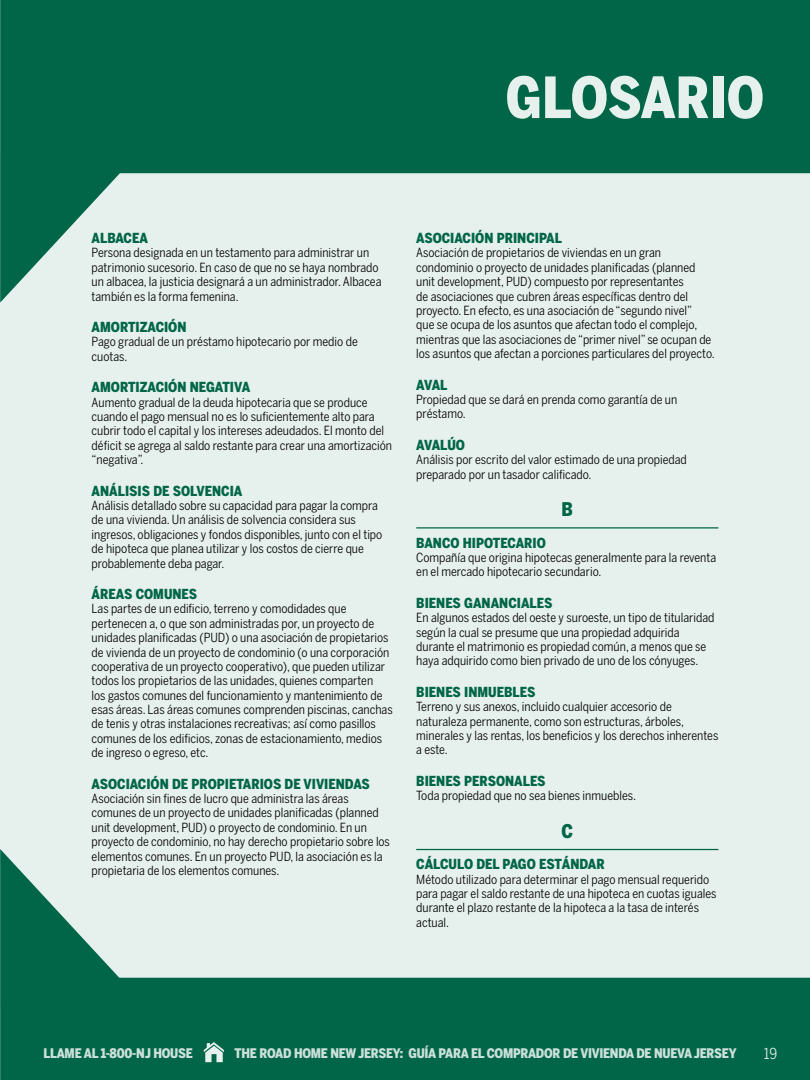
<style>
.page{position:relative;width:810px;height:1080px;background:#fff}
.page>*{position:absolute;margin:0;border:0;box-sizing:border-box;transform-origin:0 0}
.t1{font:900 56.25px "Benton Sans Cond";color:#e6f0ed}
.t2{font:900 18.75px "Benton Sans Cond";color:#006647}
.t3{font:15px "Benton Sans Cond";color:#e6f0ed}
.t4{font:900 13.75px "Benton Sans Cond";color:#006647}
.t5{font:900 13.12px "Benton Sans Cond";letter-spacing:-.02em;color:#cce0da}
.t6{font:12.5px/14.4px "Benton Sans Cond";color:#000}
</style>
<div class="page">
<div style="left:0;top:153px;width:810px;height:852px;background:#e6f0ed"></div>
<svg style="left:0;top:849px;width:810px;height:231px"></svg>
<svg style="left:0;top:0;width:810px;height:303px;fill:#006647"></svg>
<svg style="left:204px;top:1042px;width:20px;height:20px"></svg>
<hr style="left:416px;top:527px;width:302px;height:2px;background:#006647">
<hr style="left:416px;top:849px;width:302px;height:1px;background:#006647">
<h1 class="t1" style="left:506px;top:64px;width:260px">GLOSARIO</h1>
<p class="t4" style="left:92px;top:230px;width:58px">ALBACEA</p>
<p class="t6" style="left:92px;top:246px;width:291px">Persona designada en un testamento para administrar un patrimonio sucesorio. En caso de que no se haya nombrado un albacea, la justicia designará a un administrador. Albacea también es la forma femenina.</p>
<p class="t4" style="left:92px;top:319px;width:96px">AMORTIZACIÓN</p>
<p class="t6" style="left:92px;top:335px;width:268px">Pago gradual de un préstamo hipotecario por medio de cuotas.</p>
<p class="t4" style="left:92px;top:379px;width:160px">AMORTIZACIÓN NEGATIVA</p>
<p class="t6" style="left:92px;top:395px;width:302px">Aumento gradual de la deuda hipotecaria que se produce cuando el pago mensual no es lo suficientemente alto para cubrir todo el capital y los intereses adeudados. El monto del déficit se agrega al saldo restante para crear una amortización “negativa”.</p>
<p class="t4" style="left:92px;top:483px;width:152px">ANÁLISIS DE SOLVENCIA</p>
<p class="t6" style="left:92px;top:498px;width:292px">Análisis detallado sobre su capacidad para pagar la compra de una vivienda. Un análisis de solvencia considera sus ingresos, obligaciones y fondos disponibles, junto con el tipo de hipoteca que planea utilizar y los costos de cierre que probablemente deba pagar.</p>
<p class="t4" style="left:92px;top:586px;width:107px">ÁREAS COMUNES</p>
<p class="t6" style="left:92px;top:602px;width:303px">Las partes de un edificio, terreno y comodidades que pertenecen a, o que son administradas por, un proyecto de unidades planificadas (PUD) o una asociación de propietarios de vivienda de un proyecto de condominio (o una corporación cooperativa de un proyecto cooperativo), que pueden utilizar todos los propietarios de las unidades, quienes comparten<br>los gastos comunes del funcionamiento y mantenimiento de esas áreas. Las áreas comunes comprenden piscinas, canchas de tenis y otras instalaciones recreativas; así como pasillos comunes de los edificios, zonas de estacionamiento, medios de ingreso o egreso, etc.</p>
<p class="t4" style="left:92px;top:776px;width:280px">ASOCIACIÓN DE PROPIETARIOS DE VIVIENDAS</p>
<p class="t6" style="left:92px;top:791px;width:300px">Asociación sin fines de lucro que administra las áreas comunes de un proyecto de unidades planificadas (planned unit development, PUD) o proyecto de condominio. En un proyecto de condominio, no hay derecho propietario sobre los elementos comunes. En un proyecto PUD, la asociación es la propietaria de los elementos comunes.</p>
<p class="t4" style="left:416px;top:230px;width:147px">ASOCIACIÓN PRINCIPAL</p>
<p class="t6" style="left:416px;top:246px;width:300px">Asociación de propietarios de viviendas en un gran condominio o proyecto de unidades planificadas (planned unit development, PUD) compuesto por representantes<br>de asociaciones que cubren áreas específicas dentro del proyecto. En efecto, es una asociación de “segundo nivel”<br>que se ocupa de los asuntos que afectan todo el complejo, mientras que las asociaciones de “primer nivel” se ocupan de los asuntos que afectan a porciones particulares del proyecto.</p>
<p class="t4" style="left:416px;top:376px;width:33px">AVAL</p>
<p class="t6" style="left:416px;top:392px;width:263px">Propiedad que se dará en prenda como garantía de un préstamo.</p>
<p class="t4" style="left:416px;top:437px;width:50px">AVALÚO</p>
<p class="t6" style="left:416px;top:452px;width:272px">Análisis por escrito del valor estimado de una propiedad preparado por un tasador calificado.</p>
<h2 class="t2" style="left:562px;top:498px;width:13px">B</h2>
<p class="t4" style="left:416px;top:534px;width:131px">BANCO HIPOTECARIO</p>
<p class="t6" style="left:416px;top:550px;width:301px">Compañía que origina hipotecas generalmente para la reventa en el mercado hipotecario secundario.</p>
<p class="t4" style="left:416px;top:595px;width:138px">BIENES GANANCIALES</p>
<p class="t6" style="left:416px;top:610px;width:300px">En algunos estados del oeste y suroeste, un tipo de titularidad según la cual se presume que una propiedad adquirida durante el matrimonio es propiedad común, a menos que se haya adquirido como bien privado de uno de los cónyuges.</p>
<p class="t4" style="left:416px;top:684px;width:121px">BIENES INMUEBLES</p>
<p class="t6" style="left:416px;top:699px;width:304px">Terreno y sus anexos, incluido cualquier accesorio de naturaleza permanente, como son estructuras, árboles, minerales y las rentas, los beneficios y los derechos inherentes a este.</p>
<p class="t4" style="left:416px;top:773px;width:131px">BIENES PERSONALES</p>
<p class="t6" style="left:416px;top:788px;width:221px">Toda propiedad que no sea bienes inmuebles.</p>
<h2 class="t2" style="left:562px;top:820px;width:13px">C</h2>
<p class="t4" style="left:416px;top:856px;width:190px">CÁLCULO DEL PAGO ESTÁNDAR</p>
<p class="t6" style="left:416px;top:872px;width:302px">Método utilizado para determinar el pago mensual requerido para pagar el saldo restante de una hipoteca en cuotas iguales durante el plazo restante de la hipoteca a la tasa de interés actual.</p>
<p class="t5" style="left:43px;top:1045px;width:151px">LLAME AL 1-800-NJ HOUSE</p>
<p class="t5" style="left:235px;top:1045px;width:503px">THE ROAD HOME NEW JERSEY: GUÍA PARA EL COMPRADOR DE VIVIENDA DE NUEVA JERSEY</p>
<p class="t3" style="left:764px;top:1045px;width:15px">19</p>
</div>
